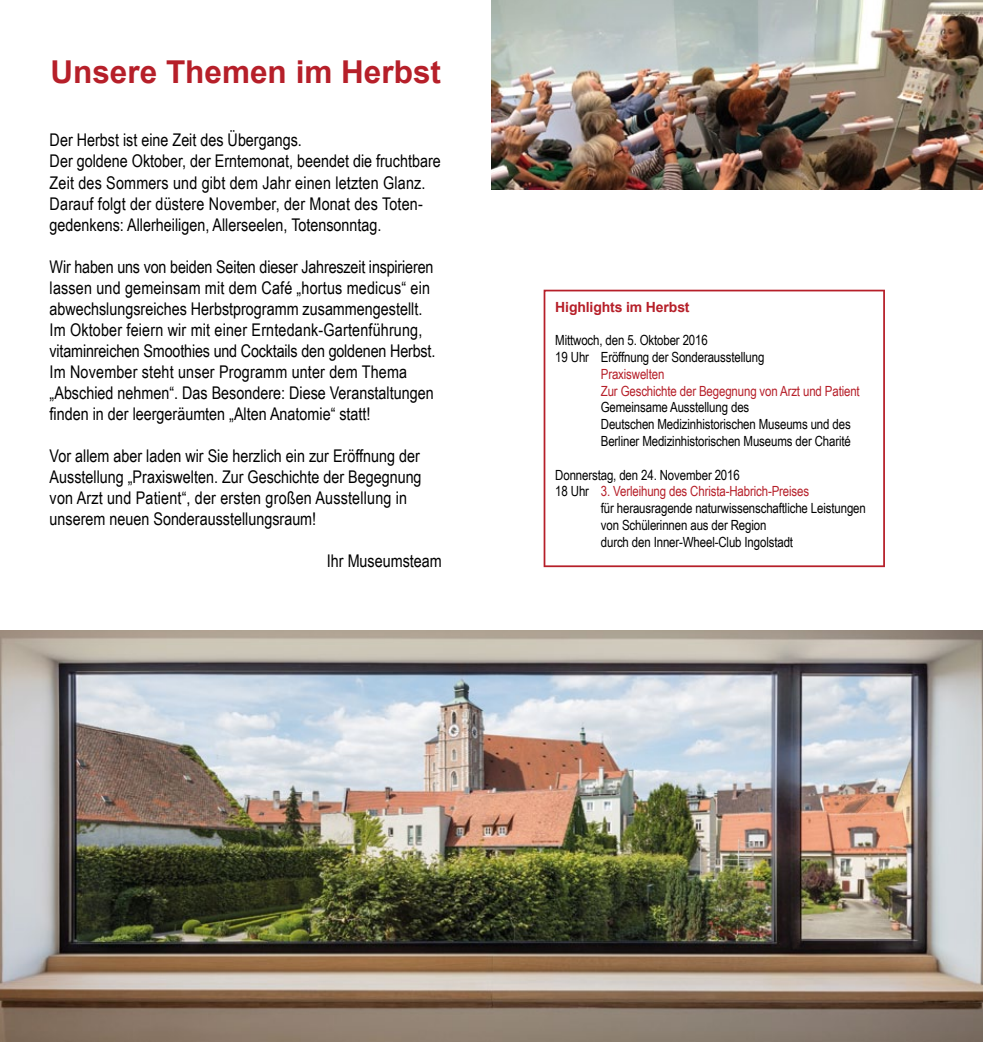
<style>
.page{position:relative;width:983px;height:1042px;background:#fff}
.page>*{position:absolute;margin:0;border:0;box-sizing:border-box;transform-origin:0 0}
.t1{font:700 31.5px "Arial";color:#b61f29}
.t2{font:17.5px/21px "Arial Narrow";color:#000}
.t3{font:14px/16.8px "Arial Narrow";letter-spacing:-.01em;color:#000}
.t4{font:14px/16.8px "Arial Narrow";letter-spacing:-.01em;color:#b61f29}
.t5{font:700 14px "Arial";letter-spacing:-.01em;color:#b61f29}
.s1{color:#000}
</style>
<div class="page">
<svg style="left:543px;top:290px;width:341px;height:277px"></svg>
<img style="left:0;top:630px;width:982px;height:412px">
<img style="left:491px;top:0;width:491px;height:189px">
<h1 class="t1" style="left:50px;top:51px;width:392px">Unsere Themen im Herbst</h1>
<p class="t2" style="left:50px;top:129px;width:392px">Der Herbst ist eine Zeit des Übergangs.<br>Der goldene Oktober, der Erntemonat, beendet die fruchtbare Zeit des Sommers und gibt dem Jahr einen letzten Glanz.<br>Darauf folgt der düstere November, der Monat des Toten&shy;gedenkens: Allerheiligen, Allerseelen, Totensonntag.</p>
<p class="t2" style="left:50px;top:255px;width:387px">Wir haben uns von beiden Seiten dieser Jahreszeit inspirieren lassen und gemeinsam mit dem Café „hortus medicus“ ein abwechslungsreiches Herbstprogramm zusammengestellt.<br>Im Oktober feiern wir mit einer Erntedank-Gartenführung, vitaminreichen Smoothies und Cocktails den goldenen Herbst.<br>Im November steht unser Programm unter dem Thema „Abschied nehmen“. Das Besondere: Diese Veranstaltungen finden in der leergeräumten „Alten Anatomie“ statt!</p>
<p class="t2" style="left:50px;top:444px;width:373px">Vor allem aber laden wir Sie herzlich ein zur Eröffnung der Ausstellung „Praxiswelten. Zur Geschichte der Begegnung von Arzt und Patient“, der ersten großen Ausstellung in unserem neuen Sonderausstellungsraum!</p>
<p class="t2" style="left:327px;top:549px;width:116px">Ihr Museumsteam</p>
<p class="t5" style="left:555px;top:297px;width:136px">Highlights im Herbst</p>
<p class="t3" style="left:555px;top:331px;width:210px">Mittwoch, den 5. Oktober 2016<br>19 Uhr Eröffnung der Sonderausstellung</p>
<p class="t4" style="left:600px;top:365px;width:260px">Praxiswelten<br>Zur Geschichte der Begegnung von Arzt und Patient</p>
<p class="t3" style="left:600px;top:398px;width:251px">Gemeinsame Ausstellung des<br>Deutschen Medizinhistorischen Museums und des<br>Berliner Medizinhistorischen Museums der Charité</p>
<p class="t3" style="left:555px;top:466px;width:186px">Donnerstag, den 24. November 2016</p>
<p class="t4" style="left:555px;top:482px;width:255px"><span class="s1">18 Uhr</span> 3. Verleihung des Christa-Habrich-Preises</p>
<p class="t3" style="left:600px;top:499px;width:266px">für herausragende naturwissenschaftliche Leistungen</p>
<p class="t3" style="left:600px;top:516px;width:167px">von Schülerinnen aus der Region</p>
<p class="t3" style="left:600px;top:533px;width:194px">durch den Inner-Wheel-Club Ingolstadt</p>
</div>
